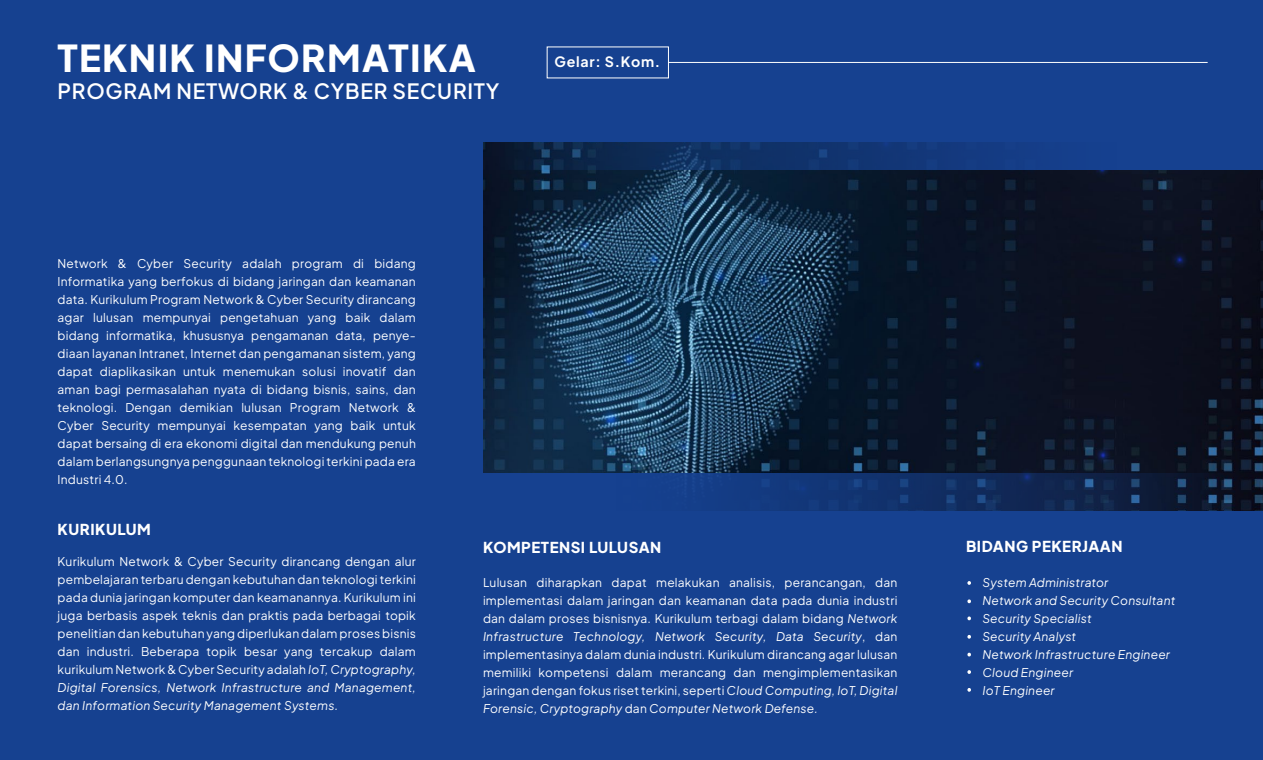
<style>
.page{position:relative;width:1263px;height:760px;background:#164190}
.page>*{position:absolute;margin:0;border:0;box-sizing:border-box;transform-origin:0 0}
.t1{font:800 36.9px "Plus Jakarta Sans";letter-spacing:.035em;color:#fff}
.t2{font:600 21px "Plus Jakarta Sans";letter-spacing:.035em;color:#fff}
.t3{font:800 15px "Plus Jakarta Sans";letter-spacing:.035em;color:#fff}
.t4{font:700 14.25px "Plus Jakarta Sans";letter-spacing:.05em;color:#fff}
.t5{font:12px/18px "Plus Jakarta Sans";letter-spacing:.015em;color:#fff;text-align:justify}
.t6{font:italic 12px/18px "Plus Jakarta Sans";letter-spacing:.015em;color:#fff}
.s1{font-style:italic}
</style>
<div class="page">
<img style="left:483px;top:142px;width:780px;height:368px">
<svg style="left:483px;top:474px;width:752px;height:37px"></svg>
<svg style="left:486px;top:142px;width:777px;height:28px"></svg>
<hr style="left:668px;top:62px;width:540px;height:1px;background:#fff">
<svg style="left:967px;top:581px;width:4px;height:4px"></svg>
<svg style="left:967px;top:599px;width:4px;height:4px"></svg>
<svg style="left:967px;top:616px;width:4px;height:4px"></svg>
<svg style="left:967px;top:635px;width:4px;height:4px"></svg>
<svg style="left:967px;top:653px;width:4px;height:3px"></svg>
<svg style="left:967px;top:670px;width:4px;height:4px"></svg>
<svg style="left:967px;top:688px;width:4px;height:4px"></svg>
<h1 class="t1" style="left:58px;top:28px;width:420px">TEKNIK INFORMATIKA</h1>
<h2 class="t2" style="left:58px;top:74px;width:443px">PROGRAM NETWORK &amp; CYBER SECURITY</h2>
<p class="t4" style="left:555px;top:50px;width:107px">Gelar: S.Kom.</p>
<p class="t5" style="left:58px;top:253px;width:360px">Network &amp; Cyber Security adalah program di bidang Informatika yang berfokus di bidang jaringan dan keamanan data. Kurikulum Program Network &amp; Cyber Security dirancang agar lulusan mempunyai pengetahuan yang baik dalam bidang informatika, khususnya pengamanan data, penye&shy;diaan layanan Intranet, Internet dan pengamanan sistem, yang dapat diaplikasikan untuk menemukan solusi inovatif dan aman bagi permasalahan nyata di bidang bisnis, sains, dan teknologi. Dengan demikian lulusan Program Network &amp; Cyber Security mempunyai kesempatan yang baik untuk dapat bersaing di era ekonomi digital dan mendukung penuh dalam berlangsungnya penggunaan teknologi terkini pada era Industri 4.0.</p>
<p class="t3" style="left:58px;top:518px;width:95px">KURIKULUM</p>
<p class="t5" style="left:58px;top:551px;width:360px">Kurikulum Network &amp; Cyber Security dirancang dengan alur pembelajaran terbaru dengan kebutuhan dan teknologi terkini pada dunia jaringan komputer dan keamanannya. Kurikulum ini juga berbasis aspek teknis dan praktis pada berbagai topik penelitian dan kebutuhan yang diperlukan dalam proses bisnis dan industri. Beberapa topik besar yang tercakup dalam kurikulum Network &amp; Cyber Security adalah <span class="s1">IoT, Cryptography, Digital Forensics, Network Infrastructure and Management, dan Information Security Management Systems.</span></p>
<p class="t3" style="left:483px;top:535px;width:180px">KOMPETENSI LULUSAN</p>
<p class="t5" style="left:483px;top:572px;width:416px">Lulusan diharapkan dapat melakukan analisis, perancangan, dan implementasi dalam jaringan dan keamanan data pada dunia industri dan dalam proses bisnisnya. Kurikulum terbagi dalam bidang <span class="s1">Network Infrastructure Technology, Network Security, Data Security</span>, dan implementasinya dalam dunia industri. Kurikulum dirancang agar lulusan memiliki kompetensi dalam merancang dan mengimplementasikan jaringan dengan fokus riset terkini, seperti <span class="s1">Cloud Computing, IoT, Digital Forensic, Cryptography</span> dan <span class="s1">Computer Network Defense.</span></p>
<p class="t3" style="left:966px;top:534px;width:158px">BIDANG PEKERJAAN</p>
<p class="t6" style="left:982px;top:572px;width:194px">System Administrator<br>Network and Security Consultant<br>Security Specialist<br>Security Analyst<br>Network Infrastructure Engineer<br>Cloud Engineer<br>IoT Engineer</p>
</div>
